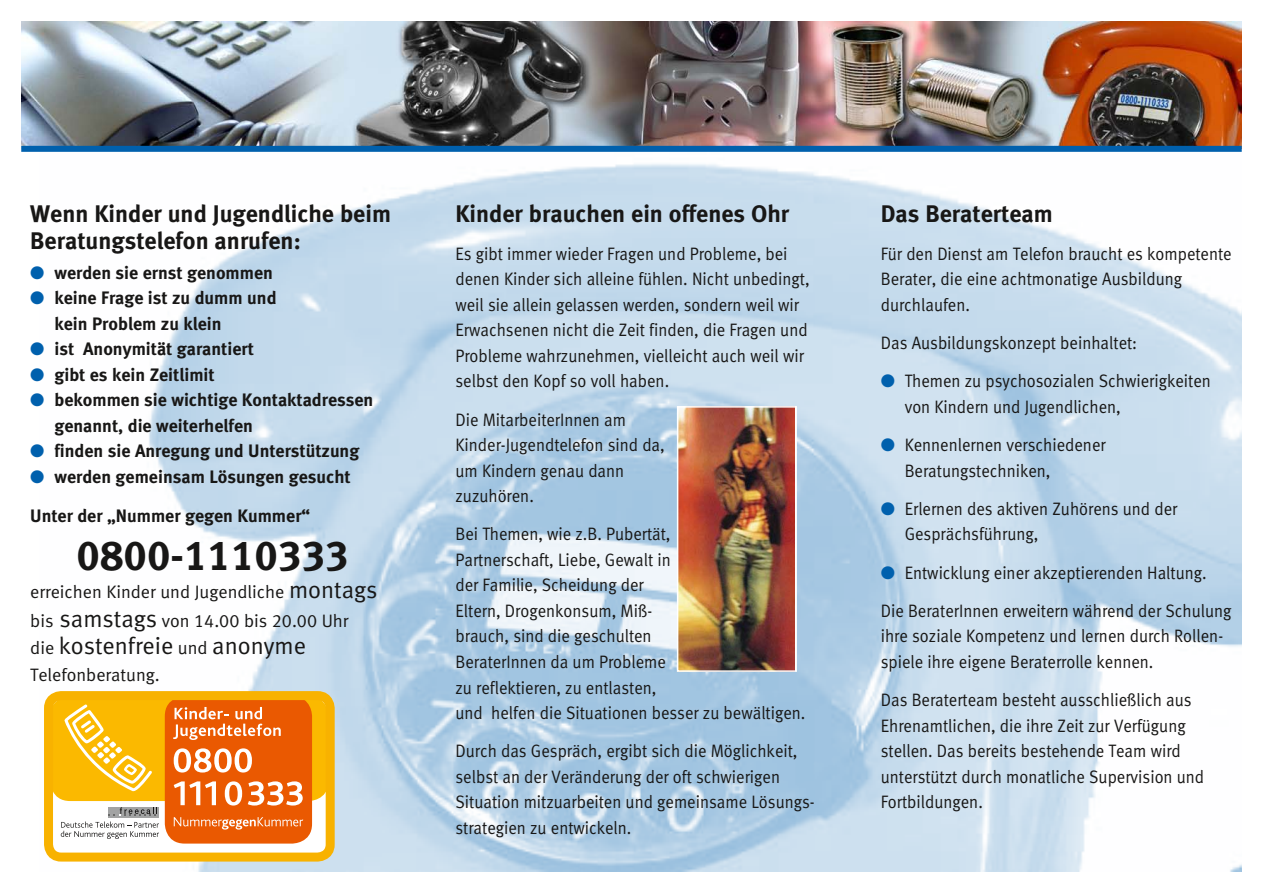
<style>
.page{position:relative;width:1263px;height:893px;background:#fff}
.page>*{position:absolute;margin:0;border:0;box-sizing:border-box;transform-origin:0 0}
.t1{font:42px "Meta Bold LF";color:#181716}
.t2{font:24px/27px "Meta Bold LF";color:#181716}
.t3{font:24px "Meta Normal LF";color:#181716}
.t4{font:18px/25.5px "Meta Normal LF";color:#181716;scale:.92 1}
.t5{font:18px/25.5px "Meta Bold LF";color:#181716}
.t6{font:18px/28.5px "Meta Normal LF";color:#181716}
.s1{color:#0060ad}
.s2{font-size:24px}
.s3{font-size:18px}
</style>
<div class="page">
<img style="left:57px;top:114px;width:1185px;height:758px">
<img style="left:21px;top:21px;width:1220px;height:125px">
<div style="left:21px;top:146px;width:1221px;height:6px;background:#0060ad"></div>
<img style="left:680px;top:409px;width:114px;height:260px">
<div style="left:677px;top:406px;width:120px;height:266px;border:2px solid #fff"></div>
<div style="left:49px;top:696px;width:281px;height:161px;background:#fff;border-radius:13px"></div>
<div style="left:50px;top:696px;width:278px;height:105px;background:#fbb900;border-radius:20px"></div>
<div style="left:165px;top:696px;width:147px;height:148px;background:#ea5901;border-radius:20px"></div>
<svg style="left:173px;top:707px;width:108px;height:33px"></svg>
<svg style="left:174px;top:817px;width:129px;height:12px"></svg>
<svg style="left:64px;top:704px;width:88px;height:88px"></svg>
<svg style="left:174px;top:781px;width:42px;height:24px"></svg>
<svg style="left:225px;top:781px;width:17px;height:24px"></svg>
<svg style="left:248px;top:781px;width:55px;height:24px"></svg>
<svg style="left:174px;top:748px;width:78px;height:24px"></svg>
<svg style="left:61px;top:807px;width:98px;height:32px"></svg>
<div style="left:44px;top:691px;width:291px;height:170px;border:9px solid #f8b200;border-radius:13px"></div>
<h2 class="t2" style="left:30px;top:199px;width:362px">Wenn Kinder und Jugendliche beim<br>Beratungstelefon anrufen:</h2>
<p class="t5" style="left:30px;top:259px;width:244px"><span class="s1">●</span> werden sie ernst genommen</p>
<p class="t5" style="left:54px;top:285px;width:224px;text-indent:-24px"><span class="s1">●</span> keine Frage ist zu dumm und kein Problem zu klein</p>
<p class="t5" style="left:30px;top:336px;width:225px"><span class="s1">●</span> ist Anonymität garantiert</p>
<p class="t5" style="left:30px;top:361px;width:186px"><span class="s1">●</span> gibt es kein Zeitlimit</p>
<p class="t5" style="left:54px;top:387px;width:320px;text-indent:-24px"><span class="s1">●</span> bekommen sie wichtige Kontaktadressen genannt, die weiterhelfen</p>
<p class="t5" style="left:30px;top:438px;width:331px"><span class="s1">●</span> finden sie Anregung und Unterstützung</p>
<p class="t5" style="left:30px;top:457px;width:322px;line-height:39px"><span class="s1">●</span> werden gemeinsam Lösungen gesucht<br>Unter der „Nummer gegen Kummer“</p>
<h1 class="t1" style="left:77px;top:530px;width:274px">0800-1110333</h1>
<p class="t6" style="left:30px;top:577px;width:349px">erreichen Kinder und Jugendliche <span class="s2">montags </span>bis <span class="s2">samstags</span> von 14.00 bis 20.00 Uhr</p>
<h2 class="t3" style="left:30px;top:631px;width:277px"><span class="s3">die</span> kostenfreie <span class="s3">und</span> anonyme</h2>
<p class="t6" style="left:30px;top:660px;width:131px">Telefonberatung.</p>
<h2 class="t2" style="left:455px;top:199px;width:335px">Kinder brauchen ein offenes Ohr</h2>
<p class="t4" style="left:455px;top:241px;width:386px">Es gibt immer wieder Fragen und Probleme, bei denen Kinder sich alleine fühlen. Nicht unbedingt, weil sie allein gelassen werden, sondern weil wir Erwachsenen nicht die Zeit finden, die Fragen und Probleme wahrzunehmen, vielleicht auch weil wir selbst den Kopf so voll haben.</p>
<p class="t4" style="left:455px;top:406px;width:229px">Die MitarbeiterInnen am<br>Kinder-Jugendtelefon sind da, um Kindern genau dann zuzuhören.</p>
<p class="t4" style="left:455px;top:521px;width:382px">Bei Themen, wie z.B. Pubertät,<br>Partnerschaft, Liebe, Gewalt in<br>der Familie, Scheidung der<br>Eltern, Drogenkonsum, Miß-<br>brauch, sind die geschulten<br>BeraterInnen da um Probleme<br>zu reflektieren, zu entlasten,<br>und helfen die Situationen besser zu bewältigen.</p>
<p class="t4" style="left:455px;top:738px;width:392px">Durch das Gespräch, ergibt sich die Möglichkeit, selbst an der Veränderung der oft schwierigen Situation mitzuarbeiten und gemeinsame Lösungs&shy;strategien zu entwickeln.</p>
<h2 class="t2" style="left:881px;top:199px;width:174px">Das Beraterteam</h2>
<p class="t4" style="left:881px;top:241px;width:383px">Für den Dienst am Telefon braucht es kompetente<br>Berater, die eine achtmonatige Ausbildung durchlaufen.</p>
<p class="t4" style="left:881px;top:330px;width:280px">Das Ausbildungskonzept beinhaltet:</p>
<p class="t4" style="left:905px;top:368px;width:334px;text-indent:-24px"><span class="s1">●</span> Themen zu psychosozialen Schwierigkeiten von Kindern und Jugendlichen,</p>
<p class="t4" style="left:905px;top:432px;width:220px;text-indent:-24px"><span class="s1">●</span> Kennenlernen verschiedener<br>Beratungstechniken,</p>
<p class="t4" style="left:905px;top:496px;width:298px;text-indent:-24px"><span class="s1">●</span> Erlernen des aktiven Zuhörens und der<br>Gesprächsführung,</p>
<p class="t4" style="left:881px;top:553px;width:383px;line-height:38.2px"><span class="s1">●</span> Entwicklung einer akzeptierenden Haltung.<br>Die BeraterInnen erweitern während der Schulung</p>
<p class="t4" style="left:881px;top:623px;width:374px">ihre soziale Kompetenz und lernen durch Rollen&shy;spiele ihre eigene Beraterrolle kennen.</p>
<p class="t4" style="left:881px;top:687px;width:353px">Das Beraterteam besteht ausschließlich aus Ehrenamtlichen, die ihre Zeit zur Verfügung stellen. Das bereits bestehende Team wird unterstützt durch monatliche Supervision und Fortbildungen.</p>
</div>
